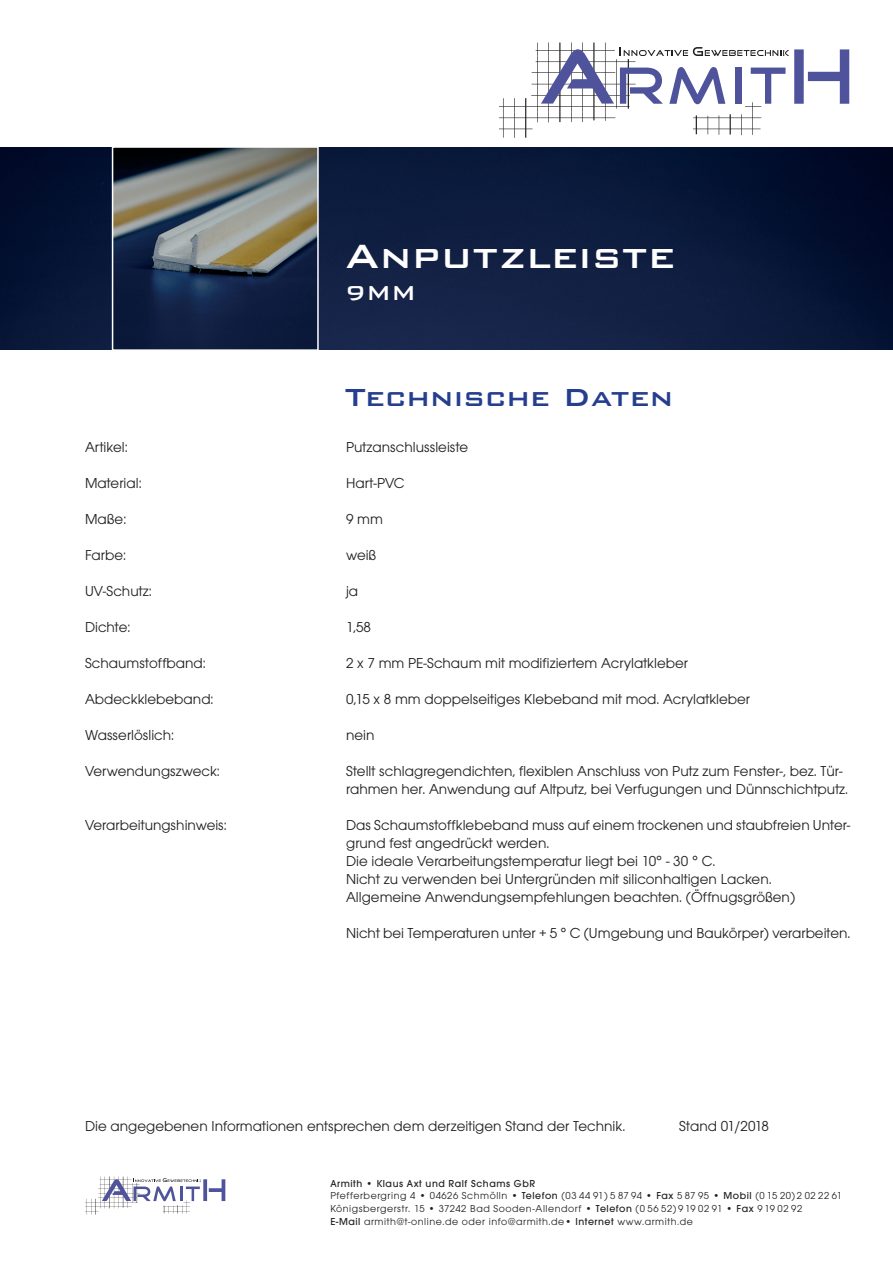
<style>
.page{position:relative;width:893px;height:1263px;background:#fff}
.page>*{position:absolute;margin:0;border:0;box-sizing:border-box;transform-origin:0 0}
.t1{font:500 45px "Bank Gothic BT";color:#fff}
.t2{font:500 33px "Bank Gothic BT";color:#253f8e}
.t3{font:500 27px "Bank Gothic BT";color:#fff}
.t4{font:15px/18px "Avant Garde Gothic Itc T";color:#231f20}
.t5{font:10.5px/12.6px "Avant Garde Gothic Itc T";letter-spacing:.05em;color:#231f20}
.s1{font-weight:500}
</style>
<div class="page">
<svg style="left:85px;top:1176px;width:140px;height:39px"></svg>
<svg style="left:499px;top:43px;width:350px;height:95px"></svg>
<img style="left:0;top:148px;width:893px;height:201px">
<svg style="left:111px;top:147px;width:208px;height:203px;background:#4d5560"></svg>
<h1 class="t1" style="left:345px;top:232px;width:332px">Anputzleiste</h1>
<h3 class="t3" style="left:345px;top:279px;width:72px">9MM</h3>
<h2 class="t2" style="left:345px;top:379px;width:330px">Technische Daten</h2>
<p class="t4" style="left:85px;top:438px;width:44px">Artikel:</p>
<p class="t4" style="left:346px;top:438px;width:124px">Putzanschlussleiste</p>
<p class="t4" style="left:85px;top:474px;width:58px">Material:</p>
<p class="t4" style="left:346px;top:474px;width:60px">Hart-PVC</p>
<p class="t4" style="left:85px;top:510px;width:43px">Maße:</p>
<p class="t4" style="left:346px;top:510px;width:38px">9 mm</p>
<p class="t4" style="left:85px;top:546px;width:43px">Farbe:</p>
<p class="t4" style="left:346px;top:546px;width:32px">weiß</p>
<p class="t4" style="left:85px;top:582px;width:68px">UV-Schutz:</p>
<p class="t4" style="left:346px;top:582px;width:14px">ja</p>
<p class="t4" style="left:85px;top:618px;width:47px">Dichte:</p>
<p class="t4" style="left:346px;top:618px;width:26px">1,58</p>
<p class="t4" style="left:85px;top:654px;width:122px">Schaumstoffband:</p>
<p class="t4" style="left:346px;top:654px;width:344px">2 x 7 mm PE-Schaum mit modifiziertem Acrylatkleber</p>
<p class="t4" style="left:85px;top:690px;width:130px">Abdeckklebeband:</p>
<p class="t4" style="left:346px;top:690px;width:406px">0,15 x 8 mm doppelseitiges Klebeband mit mod. Acrylatkleber</p>
<p class="t4" style="left:85px;top:726px;width:91px">Wasserlöslich:</p>
<p class="t4" style="left:346px;top:726px;width:30px">nein</p>
<p class="t4" style="left:85px;top:762px;width:136px">Verwendungszweck:</p>
<p class="t4" style="left:346px;top:762px;width:504px">Stellt schlagregendichten, flexiblen Anschluss von Putz zum Fenster-, bez. Tür&shy;rahmen her. Anwendung auf Altputz, bei Verfugungen und Dünnschichtputz.</p>
<p class="t4" style="left:85px;top:816px;width:143px">Verarbeitungshinweis:</p>
<p class="t4" style="left:346px;top:816px;width:506px">Das Schaumstoffklebeband muss auf einem trockenen und staubfreien Unter&shy;grund fest angedrückt werden.<br>Die ideale Verarbeitungstemperatur liegt bei 10° - 30 ° C.<br>Nicht zu verwenden bei Untergründen mit siliconhaltigen Lacken.<br>Allgemeine Anwendungsempfehlungen beachten. (Öffnugsgrößen)</p>
<p class="t4" style="left:346px;top:924px;width:506px">Nicht bei Temperaturen unter + 5 ° C (Umgebung und Baukörper) verarbeiten.</p>
<p class="t4" style="left:85px;top:1116px;width:542px">Die angegebenen Informationen entsprechen dem derzeitigen Stand der Technik.</p>
<p class="t4" style="left:679px;top:1116px;width:91px">Stand 01/2018</p>
<p class="t5" style="left:330px;top:1177px;width:513px"><span class="s1">Armith • Klaus Axt und Ralf Schams GbR<br></span>Pfefferbergring 4 • 04626 Schmölln • <span class="s1">Telefon</span> (03 44 91) 5 87 94 • <span class="s1">Fax</span> 5 87 95 • <span class="s1">Mobil</span> (0 15 20)2 02 22 61<br>Königsbergerstr. 15 • 37242 Bad Sooden-Allendorf • <span class="s1">Telefon</span> (0 56 52)9 19 02 91 • <span class="s1">Fax</span> 9 19 02 92<br><span class="s1">E-Mail</span> armith@t-online.de oder info@armith.de• <span class="s1">Internet</span> www.armith.de</p>
</div>
